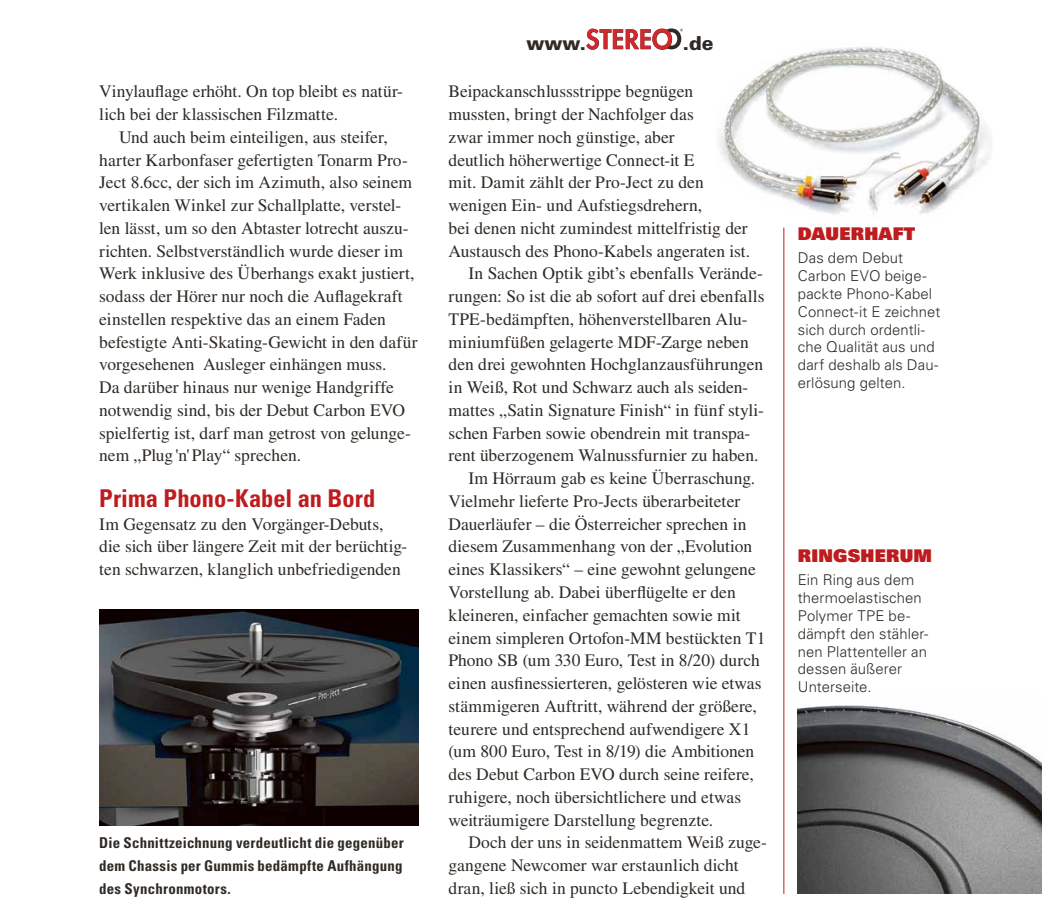
<style>
.page{position:relative;width:1042px;height:914px;background:#fff}
.page>*{position:absolute;margin:0;border:0;box-sizing:border-box;transform-origin:0 0}
.t1{font:700 condensed 24.5px "Univers LT Std";color:#be1c1e}
.t2{font:900 19.25px "Univers LT Std";color:#2f2a25}
.t3{font:17.5px/22.8px "Times LT Std";color:#2f2a25}
.t4{font:17.5px "Univers LT Std X Black";letter-spacing:.015em;color:#be1c1e}
.t5{font:300 14.88px/17.8px "Univers LT Std";letter-spacing:.005em;color:#2f2a25}
.t6{font:700 condensed 14.88px/22.8px "Univers LT Std";letter-spacing:.015em;color:#2f2a25;text-align:justify}
</style>
<div class="page">
<hr style="left:783px;top:227px;width:1px;height:666px;background:#be1c1e">
<img style="left:719px;top:47px;width:271px;height:183px">
<img style="left:99px;top:609px;width:320px;height:216px">
<img style="left:798px;top:705px;width:244px;height:188px">
<svg style="left:586px;top:28px;width:97px;height:22px"></svg>
<p class="t3" style="left:99px;top:80px;width:305px">Vinylauflage erhöht. On top bleibt es natür&shy;lich bei der klassischen Filzmatte.</p>
<p class="t3" style="left:99px;top:125px;width:320px;text-indent:20px">Und auch beim einteiligen, aus steifer, harter Karbonfaser gefertigten Tonarm Pro-Ject 8.6cc, der sich im Azimuth, also seinem vertikalen Winkel zur Schallplatte, verstel&shy;len lässt, um so den Abtaster lotrecht auszu&shy;richten. Selbstverständlich wurde dieser im Werk inklusive des Überhangs exakt justiert, sodass der Hörer nur noch die Auflagekraft einstellen respektive das an einem Faden befestigte Anti-Skating-Gewicht in den dafür vorgesehenen Ausleger einhängen muss.<br>Da darüber hinaus nur wenige Handgriffe notwendig sind, bis der Debut Carbon EVO spielfertig ist, darf man getrost von gelunge&shy;nem „Plug 'n'Play“ sprechen.</p>
<h1 class="t1" style="left:99px;top:483px;width:278px">Prima Phono-Kabel an Bord</h1>
<p class="t3" style="left:99px;top:512px;width:310px">Im Gegensatz zu den Vorgänger-Debuts, die sich über längere Zeit mit der berüchtig&shy;ten schwarzen, klanglich unbefriedigenden</p>
<p class="t6" style="left:99px;top:831px;width:306px">Die Schnittzeichnung verdeutlicht die gegenüber dem Chassis per Gummis bedämpfte Aufhängung des Synchronmotors.</p>
<p class="t2" style="left:526px;top:31px;width:61px">www.</p>
<p class="t2" style="left:683px;top:31px;width:32px">.de</p>
<p class="t3" style="left:448px;top:80px;width:246px">Beipackanschlussstrippe begnügen</p>
<p class="t3" style="left:448px;top:103px;width:247px">mussten, bringt der Nachfolger das</p>
<p class="t3" style="left:448px;top:125px;width:228px">zwar immer noch günstige, aber</p>
<p class="t3" style="left:448px;top:148px;width:247px">deutlich höherwertige Connect-it E</p>
<p class="t3" style="left:448px;top:171px;width:257px">mit. Damit zählt der Pro-Ject zu den</p>
<p class="t3" style="left:448px;top:194px;width:255px">wenigen Ein- und Aufstiegsdrehern,</p>
<p class="t3" style="left:448px;top:216px;width:301px">bei denen nicht zumindest mittelfristig der</p>
<p class="t3" style="left:448px;top:239px;width:303px">Austausch des Phono-Kabels angeraten ist.</p>
<p class="t3" style="left:468px;top:262px;width:296px">In Sachen Optik gibt’s ebenfalls Verände-</p>
<p class="t3" style="left:448px;top:285px;width:317px">rungen: So ist die ab sofort auf drei ebenfalls</p>
<p class="t3" style="left:448px;top:307px;width:301px">TPE-bedämpften, höhenverstellbaren Alu-</p>
<p class="t3" style="left:448px;top:330px;width:302px">miniumfüßen gelagerte MDF-Zarge neben</p>
<p class="t3" style="left:448px;top:353px;width:316px">den drei gewohnten Hochglanzausführungen</p>
<p class="t3" style="left:448px;top:376px;width:301px">in Weiß, Rot und Schwarz auch als seiden-</p>
<p class="t3" style="left:448px;top:398px;width:317px">mattes „Satin Signature Finish“ in fünf styli-</p>
<p class="t3" style="left:448px;top:421px;width:303px">schen Farben sowie obendrein mit transpa-</p>
<p class="t3" style="left:448px;top:444px;width:311px">rent überzogenem Walnussfurnier zu haben.</p>
<p class="t3" style="left:468px;top:467px;width:288px">Im Hörraum gab es keine Überraschung.</p>
<p class="t3" style="left:448px;top:489px;width:293px">Vielmehr lieferte Pro-Jects überarbeiteter</p>
<p class="t3" style="left:448px;top:512px;width:300px">Dauerläufer – die Österreicher sprechen in</p>
<p class="t3" style="left:448px;top:535px;width:305px">diesem Zusammenhang von der „Evolution</p>
<p class="t3" style="left:448px;top:558px;width:309px">eines Klassikers“ – eine gewohnt gelungene</p>
<p class="t3" style="left:448px;top:580px;width:289px">Vorstellung ab. Dabei überflügelte er den</p>
<p class="t3" style="left:448px;top:603px;width:294px">kleineren, einfacher gemachten sowie mit</p>
<p class="t3" style="left:448px;top:626px;width:319px">einem simpleren Ortofon-MM bestückten T1</p>
<p class="t3" style="left:448px;top:649px;width:313px">Phono SB (um 330 Euro, Test in 8/20) durch</p>
<p class="t3" style="left:448px;top:671px;width:315px">einen ausfinessierteren, gelösteren wie etwas</p>
<p class="t3" style="left:448px;top:694px;width:310px">stämmigeren Auftritt, während der größere,</p>
<p class="t3" style="left:448px;top:717px;width:304px">teurere und entsprechend aufwendigere X1</p>
<p class="t3" style="left:448px;top:740px;width:307px">(um 800 Euro, Test in 8/19) die Ambitionen</p>
<p class="t3" style="left:448px;top:762px;width:307px">des Debut Carbon EVO durch seine reifere,</p>
<p class="t3" style="left:448px;top:785px;width:294px">ruhigere, noch übersichtlichere und etwas</p>
<p class="t3" style="left:448px;top:808px;width:266px">weiträumigere Darstellung begrenzte.</p>
<p class="t3" style="left:468px;top:831px;width:300px">Doch der uns in seidenmattem Weiß zuge-</p>
<p class="t3" style="left:448px;top:853px;width:291px">gangene Newcomer war erstaunlich dicht</p>
<p class="t3" style="left:448px;top:876px;width:298px">dran, ließ sich in puncto Lebendigkeit und</p>
<p class="t4" style="left:798px;top:222px;width:119px">DAUERHAFT</p>
<p class="t5" style="left:798px;top:249px;width:144px">Das dem Debut<br>Carbon EVO beige&shy;packte Phono-Kabel<br>Connect-it E zeichnet sich durch ordentli&shy;che Qualität aus und darf deshalb als Dau&shy;erlösung gelten.</p>
<p class="t4" style="left:798px;top:544px;width:136px">RINGSHERUM</p>
<p class="t5" style="left:798px;top:571px;width:132px">Ein Ring aus dem thermoelastischen<br>Polymer TPE be&shy;dämpft den stähler&shy;nen Plattenteller an dessen äußerer<br>Unterseite.</p>
</div>
